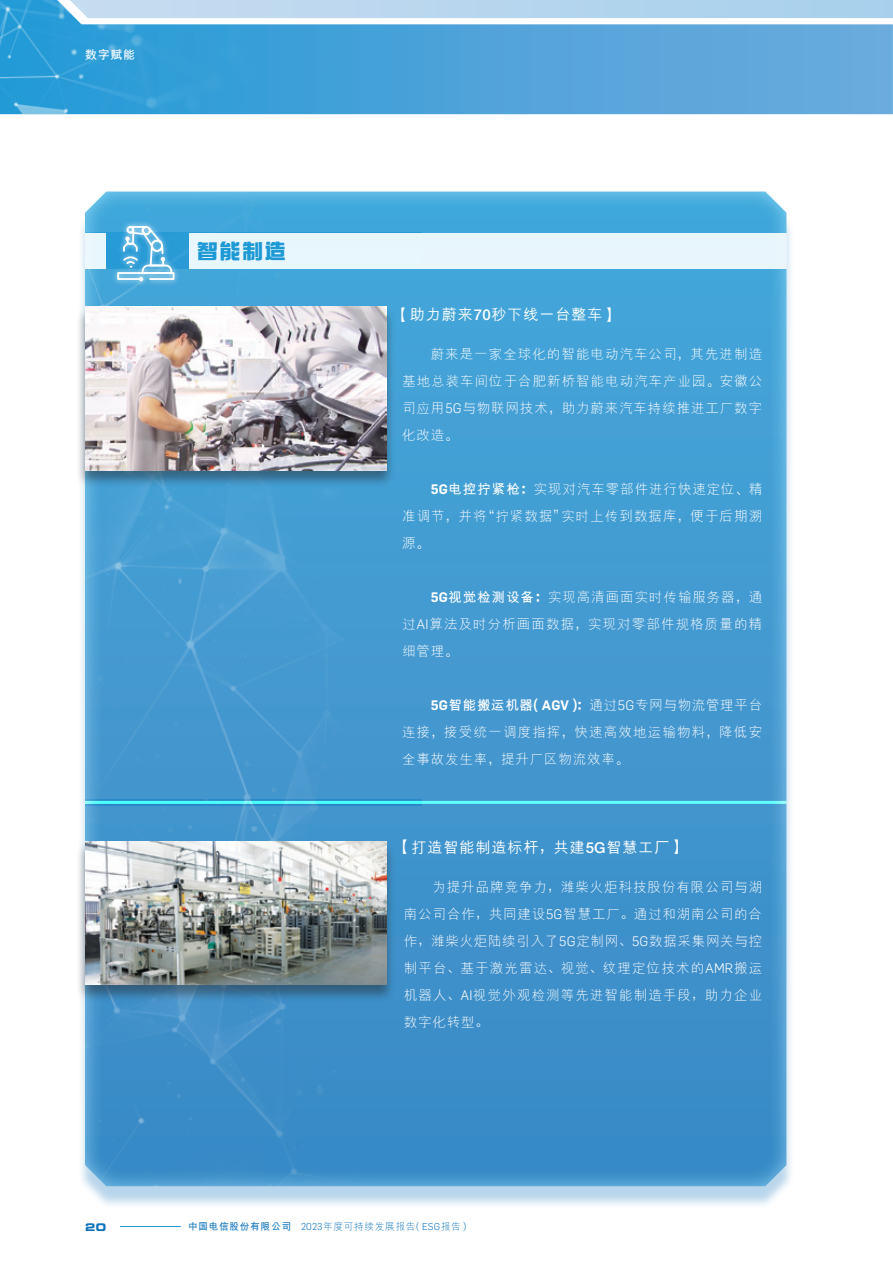
<style>
.page{position:relative;width:893px;height:1263px;background:#fff}
.page>*{position:absolute;margin:0;border:0;box-sizing:border-box;transform-origin:0 0}
._03_H1{font:700 21px "CJ Ngai HKS";color:#1d99d6}
._04___H2{font:500 15px "M Hei HKS";letter-spacing:.065em;color:#fff}
._01_Body_Text{font:300 13.5px/27px "M Hei HKS";letter-spacing:.075em;color:#fff;text-align:justify}
.t1{font:700 12px "M Hei HKS";color:#fff}
.t2{font:10.5px "Eurostile LT Std Bold Ex 2";color:#1074bc}
.t3{font:300 9.75px "M Hei HKS";letter-spacing:.06em;color:#1074bc}
.s1{font-family:"FZLTZHUNHJW GB1 0";font-weight:400}
.s2{font-family:"Helvetica Neue LT Std"}
.s3{font-family:"FZLTXHK";font-weight:400}
.s4{font-family:"Flama"}
.s5{font-family:"Flama";font-weight:600}
.s6{font-weight:700}
.s7{font-family:"FZLTCHJW GB1 0";font-weight:400}
</style>
<div class="page">
<svg style="left:614px;top:24px;width:279px;height:90px;background:#62a8db"></svg>
<img style="left:0;top:0;width:614px;height:114px">
<svg style="left:56px;top:0;width:837px;height:18px;background:#b6d5ee"></svg>
<hr style="left:120px;top:1226px;width:61px;height:1px;background:#1d99d6">
<div style="left:77px;top:198px;width:718px;height:1012px;background:#1074bc;opacity:.35"></div>
<div style="left:70px;top:181px;width:729px;height:1007px;background:#92c5ea;opacity:.75"></div>
<img style="left:85px;top:191px;width:337px;height:995px">
<div style="left:76px;top:306px;width:320px;height:182px;background:#231f20;opacity:.45"></div>
<img style="left:85px;top:307px;width:302px;height:163px">
<div style="left:76px;top:841px;width:320px;height:161px;background:#231f20;opacity:.45"></div>
<img style="left:85px;top:842px;width:302px;height:143px">
<div style="left:112px;top:220px;width:68px;height:67px;background:#fff;opacity:.75"></div>
<svg style="left:117px;top:224px;width:58px;height:57px"></svg>
<div style="left:85px;top:233px;width:20px;height:35px;background:#e9f7fd"></div>
<div style="left:189px;top:233px;width:598px;height:35px;background:#e8f5fc"></div>
<hr style="left:85px;top:801px;width:702px;height:3px;background:#fff">
<p class="t1" style="left:85px;top:46px;width:52px">數字賦能</p>
<p class="_03_H1" style="left:197px;top:237px;width:90px">智能製造</p>
<p class="_04___H2" style="left:395px;top:303px;width:224px"><span class="s1">【</span>助力蔚來<span class="s2">70</span>秒下線一台整車<span class="s1">】</span></p>
<p class="_01_Body_Text" style="left:402px;top:340px;width:361px;text-indent:28px">蔚來是一家全球化的智能電動汽車公司<span class="s3">，</span>其先進製造基地總裝車間位於合肥新橋智能電動汽車產業園<span class="s3">。</span>安徽公司應用<span class="s4">5G</span>與物聯網技術<span class="s3">，</span>助力蔚來汽車持續推進工廠數字化改造<span class="s3">。</span></p>
<p class="_01_Body_Text" style="left:402px;top:475px;width:361px;text-indent:28px"><span class="s5">5G</span><span class="s6">電控擰緊槍</span><span class="s7">：</span>實現對汽車零部件進行快速定位<span class="s3">、</span>精準調節<span class="s3">，</span>並將<span class="s3">“</span>擰緊數據<span class="s3">”</span>實時上傳到數據庫<span class="s3">，</span>便於後期溯源<span class="s3">。</span></p>
<p class="_01_Body_Text" style="left:402px;top:583px;width:361px;text-indent:28px"><span class="s5">5G</span><span class="s6">視覺檢測設備</span><span class="s7">：</span>實現高清畫面實時傳輸服務器<span class="s3">，</span>通過<span class="s4">AI</span>算法及時分析畫面數據<span class="s3">，</span>實現對零部件規格質量的精細管理<span class="s3">。</span></p>
<p class="_01_Body_Text" style="left:402px;top:691px;width:361px;text-indent:28px"><span class="s5">5G</span><span class="s6">智能搬運機器</span><span class="s7">（</span><span class="s5">AGV</span><span class="s7">）：</span>通過<span class="s4">5G</span>專網與物流管理平台連接<span class="s3">，</span>接受統一調度指揮<span class="s3">，</span>快速高效地運輸物料<span class="s3">，</span>降低安全事故發生率<span class="s3">，</span>提升廠區物流效率<span class="s3">。</span></p>
<p class="_04___H2" style="left:396px;top:836px;width:290px"><span class="s1">【</span>打造智能製造標桿<span class="s1">，</span>共建<span class="s2">5G</span>智慧工廠<span class="s1">】</span></p>
<p class="_01_Body_Text" style="left:404px;top:873px;width:360px;text-indent:28px">為提升品牌競爭力<span class="s3">，</span>濰柴火炬科技股份有限公司與湖南公司合作<span class="s3">，</span>共同建設<span class="s4">5G</span>智慧工廠<span class="s3">。</span>通過和湖南公司的合作<span class="s3">，</span>濰柴火炬陸續引入了<span class="s4">5G</span>定製網<span class="s3">、</span><span class="s4">5G</span>數據採集網關與控制平台<span class="s3">、</span>基於激光雷達<span class="s3">、</span>視覺<span class="s3">、</span>紋理定位技術的<span class="s4">AMR</span>搬運機器人<span class="s3">、</span><span class="s4">AI</span>視覺外觀檢測等先進智能製造手段<span class="s3">，</span>助力企業數字化轉型<span class="s3">。</span></p>
<p class="t2" style="left:85px;top:1219px;width:23px">20</p>
<p class="t3" style="left:188px;top:1219px;width:284px"><span class="s6">中國電信股份有限公司</span> <span class="s4">2023</span>年度可持續發展報告<span class="s3">（</span><span class="s4">ESG</span>報告<span class="s3">）</span></p>
</div>
